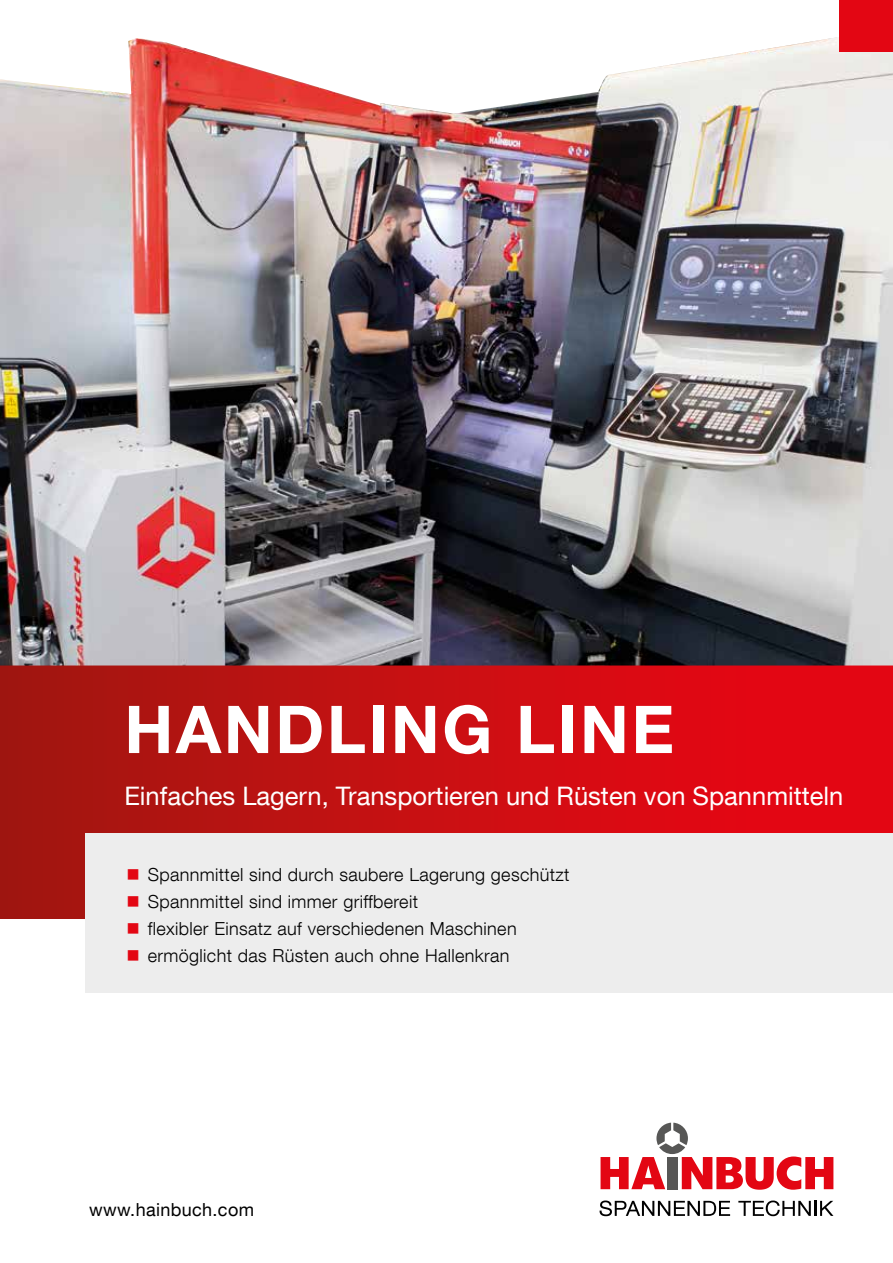
<style>
.page{position:relative;width:893px;height:1263px;background:#fff}
.page>*{position:absolute;margin:0;border:0;box-sizing:border-box;transform-origin:0 0}
.t1{font:700 66px "Helvetica Neue LT Com";letter-spacing:.04em;color:#fff}
.t2{font:25.5px "Helvetica Neue LT Com";color:#fff}
.t3{font:300 18px "Helvetica Neue LT Com";letter-spacing:.02em;color:#000}
.t4{font:18px "Helvetica Neue LT Com";letter-spacing:.02em;color:#000}
.s1{color:#e30613}
</style>
<div class="page">
<div style="left:0;top:663px;width:893px;height:255px;background:linear-gradient(to right,#a21912,#ed0514)"></div>
<div style="left:85px;top:833px;width:808px;height:160px;background:#ededed"></div>
<svg style="left:600px;top:1200px;width:130px;height:16px"></svg>
<svg style="left:738px;top:1200px;width:95px;height:16px"></svg>
<svg style="left:600px;top:1123px;width:233px;height:67px"></svg>
<img style="left:0;top:28px;width:893px;height:637px">
<div style="left:840px;top:0;width:53px;height:51px;background:#e30613"></div>
<h1 class="t1" style="left:124px;top:688px;width:551px">HANDLING LINE</h1>
<h2 class="t2" style="left:124px;top:780px;width:720px">Einfaches Lagern, Transportieren und Rüsten von Spannmitteln</h2>
<p class="t3" style="left:126px;top:864px;width:444px"><span class="s1">■</span> Spannmittel sind durch saubere Lagerung geschützt</p>
<p class="t3" style="left:126px;top:891px;width:293px"><span class="s1">■</span> Spannmittel sind immer griffbereit</p>
<p class="t3" style="left:126px;top:918px;width:392px"><span class="s1">■</span> flexibler Einsatz auf verschiedenen Maschinen</p>
<p class="t3" style="left:126px;top:945px;width:385px"><span class="s1">■</span> ermöglicht das Rüsten auch ohne Hallenkran</p>
<p class="t4" style="left:89px;top:1198px;width:166px">www.hainbuch.com</p>
</div>
